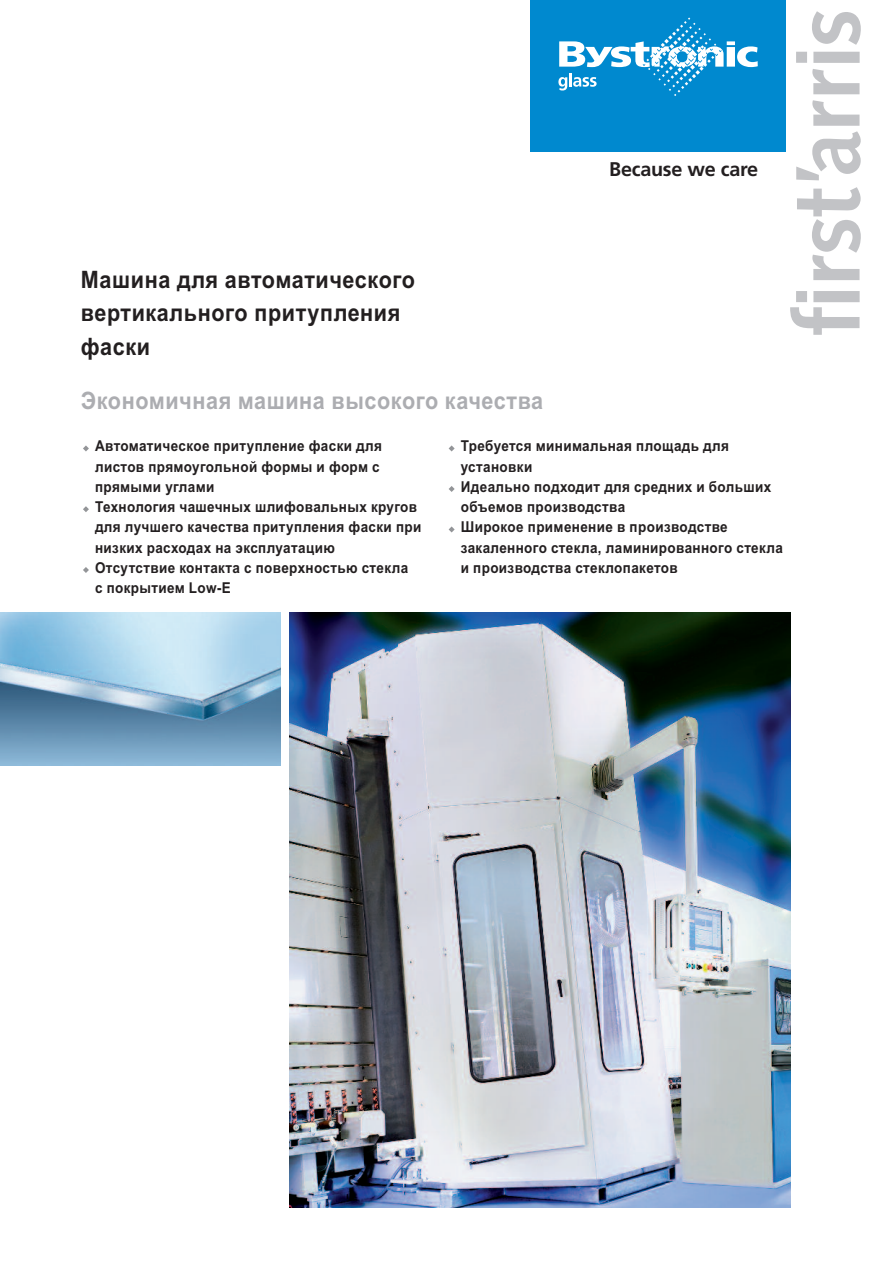
<style>
.page{position:relative;width:893px;height:1263px;background:#fff}
.page>*{position:absolute;margin:0;border:0;box-sizing:border-box;transform-origin:0 0}
.t1{font:700 90px "Synthese BSK";letter-spacing:.015em;color:#c2c3c6}
.t2{font:700 24px/33.8px "Arial";letter-spacing:.03em;color:#231f20;scale:.9 1}
.t3{font:700 24px "Arial";letter-spacing:.03em;color:#acadb1;scale:.9 1}
.t4{font:700 19.8px "Frutiger";letter-spacing:-.015em;color:#231f20}
.t5{font:700 15px/20.2px "Arial";letter-spacing:.03em;color:#231f20;scale:.9 1}
</style>
<div class="page">
<img style="left:289px;top:612px;width:502px;height:596px">
<img style="left:0;top:612px;width:281px;height:153px">
<svg style="left:449px;top:445px;width:6px;height:6px"></svg>
<svg style="left:449px;top:526px;width:6px;height:6px"></svg>
<svg style="left:449px;top:486px;width:6px;height:6px"></svg>
<svg style="left:83px;top:567px;width:6px;height:6px"></svg>
<svg style="left:83px;top:506px;width:6px;height:6px"></svg>
<svg style="left:83px;top:445px;width:6px;height:6px"></svg>
<div style="left:531px;top:0;width:255px;height:151px;background:#0089cf"></div>
<svg style="left:558px;top:18px;width:200px;height:78px"></svg>
<h1 class="t1" style="left:779px;top:335px;width:326px;rotate:-90deg">first’arris</h1>
<h3 class="t4" style="left:609px;top:162px;width:150px">Because we care</h3>
<h2 class="t2" style="left:81px;top:262px;width:373px">Машина для автоматического вертикального притупления фаски</h2>
<h2 class="t3" style="left:81px;top:387px;width:515px">Экономичная машина высокого качества</h2>
<p class="t5" style="left:461px;top:436px;width:359px">Требуется минимальная площадь для установки<br>Идеально подходит для средних и больших объемов производства<br>Широкое применение в производстве закаленного стекла, ламинированного стекла и производства стеклопакетов</p>
<p class="t5" style="left:95px;top:436px;width:364px">Автоматическое притупление фаски для листов прямоугольной формы и форм с прямыми углами<br>Технология чашечных шлифовальных кругов для лучшего качества притупления фаски при низких расходах на эксплуатацию<br>Отсутствие контакта с поверхностью стекла<br>с покрытием Low-E</p>
</div>
